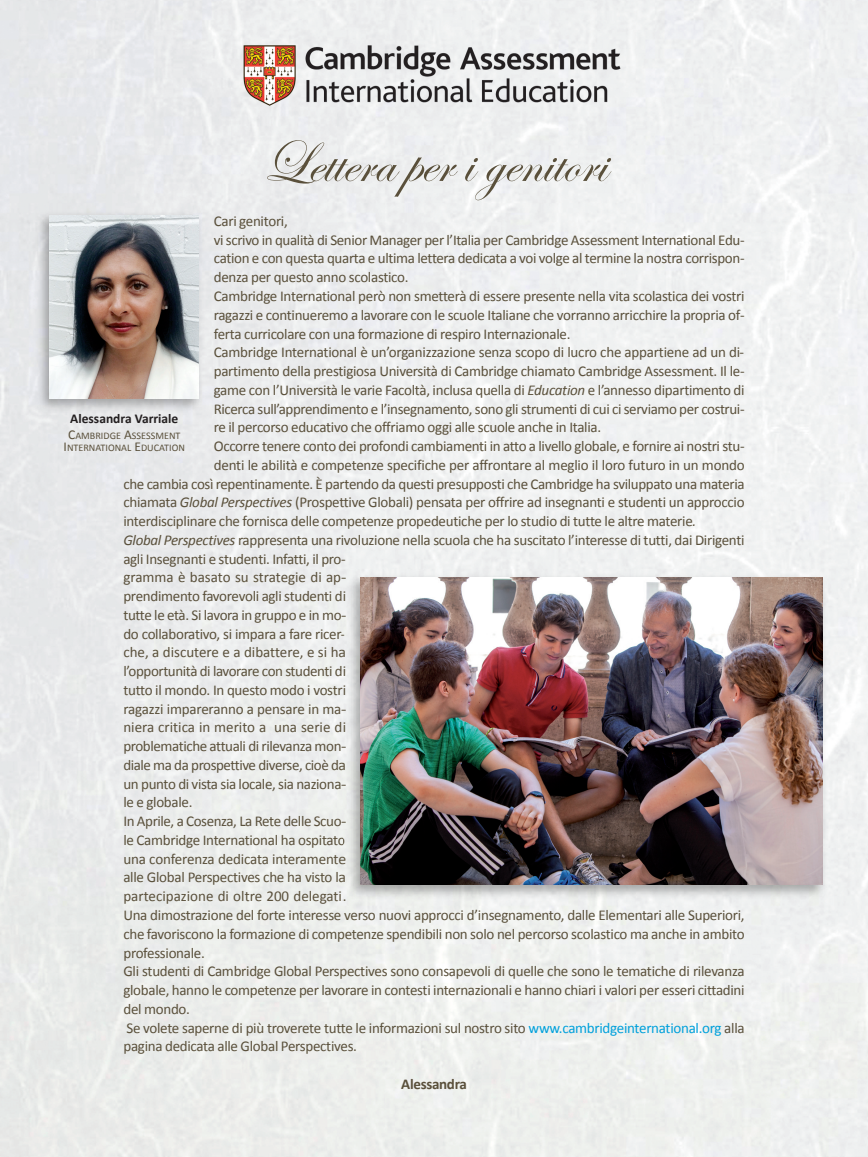
<style>
.page{position:relative;width:868px;height:1157px;background:#fff}
.page>*{position:absolute;margin:0;border:0;box-sizing:border-box;transform-origin:0 0}
.t1{font:60px "Edwardian Script ITC";color:#5a503b}
.t2{font:15px "Calibri";letter-spacing:-.02em;color:#5a503b}
.t3{font:15px "Calibri";color:#5a503b}
.t4{font:700 15px "Calibri";letter-spacing:-.02em;color:#5a503b}
.t5{font:700 13.5px "Calibri";color:#231f20}
.t6{font:10.2px/12px "Calibri";color:#5a503b;text-align:center}
.s1{font-style:italic}
.s2{color:#00a0db}
.s3{font-size:13.5px}
</style>
<div class="page">
<img style="left:0;top:0;width:867px;height:1157px">
<img style="left:33px;top:207px;width:173px;height:208px">
<img style="left:50px;top:215px;width:149px;height:183px">
<img style="left:343px;top:570px;width:487px;height:331px">
<img style="left:361px;top:578px;width:461px;height:306px">
<h1 class="t1" style="left:262px;top:130px;width:345px">Lettera per i genitori</h1>
<p class="t2" style="left:214px;top:212px;width:75px">Cari genitori,</p>
<p class="t2" style="left:214px;top:230px;width:532px">vi scrivo in qualità di senior manager per l’italia per Cambridge assessment international edu-</p>
<p class="t2" style="left:214px;top:249px;width:532px">cation e con questa quarta e ultima lettera dedicata a voi volge al termine la nostra corrispon-</p>
<p class="t2" style="left:214px;top:268px;width:196px">denza per questo anno scolastico.</p>
<p class="t2" style="left:214px;top:287px;width:532px">Cambridge international però non smetterà di essere presente nella vita scolastica dei vostri</p>
<p class="t2" style="left:214px;top:305px;width:532px">ragazzi e continueremo a lavorare con le scuole italiane che vorranno arricchire la propria of-</p>
<p class="t2" style="left:214px;top:324px;width:358px">ferta curricolare con una formazione di respiro internazionale.</p>
<p class="t2" style="left:214px;top:343px;width:531px">Cambridge international è un’organizzazione senza scopo di lucro che appartiene ad un di-</p>
<p class="t2" style="left:214px;top:362px;width:532px">partimento della prestigiosa università di Cambridge chiamato Cambridge assessment. il le-</p>
<p class="t2" style="left:214px;top:380px;width:532px">game con l’università le varie Facoltà, inclusa quella di <span class="s1">Education</span> e l’annesso dipartimento di</p>
<p class="t2" style="left:214px;top:399px;width:532px">ricerca sull’apprendimento e l’insegnamento, sono gli strumenti di cui ci serviamo per costrui-</p>
<p class="t2" style="left:214px;top:418px;width:389px">re il percorso educativo che offriamo oggi alle scuole anche in italia.</p>
<p class="t2" style="left:214px;top:437px;width:532px">occorre tenere conto dei profondi cambiamenti in atto a livello globale, e fornire ai nostri stu-</p>
<p class="t2" style="left:214px;top:455px;width:532px">denti le abilità e competenze specifiche per affrontare al meglio il loro futuro in un mondo</p>
<p class="t2" style="left:123px;top:474px;width:622px">che cambia così repentinamente. È partendo da questi presupposti che Cambridge ha sviluppato una materia</p>
<p class="t2" style="left:123px;top:493px;width:622px">chiamata <span class="s1">Global Perspectives</span> (Prospettive globali) pensata per offrire ad insegnanti e studenti un approccio</p>
<p class="t2" style="left:123px;top:512px;width:574px">interdisciplinare che fornisca delle competenze propedeutiche per lo studio di tutte le altre materie<span class="s1">.</span></p>
<p class="t2" style="left:123px;top:530px;width:622px"><span class="s1">Global Perspectives</span> rappresenta una rivoluzione nella scuola che ha suscitato l’interesse di tutti, dai dirigenti</p>
<p class="t2" style="left:123px;top:549px;width:224px">agli insegnanti e studenti. infatti, il pro-</p>
<p class="t2" style="left:123px;top:568px;width:224px">gramma è basato su strategie di ap-</p>
<p class="t2" style="left:123px;top:587px;width:224px">prendimento favorevoli agli studenti di</p>
<p class="t2" style="left:123px;top:605px;width:224px">tutte le età. si lavora in gruppo e in mo-</p>
<p class="t2" style="left:123px;top:624px;width:223px">do collaborativo, si impara a fare ricer-</p>
<p class="t3" style="left:123px;top:643px;width:224px">che, a discutere e a dibattere, e si ha</p>
<p class="t2" style="left:123px;top:662px;width:224px">l’opportunità di lavorare con studenti di</p>
<p class="t2" style="left:123px;top:680px;width:224px">tutto il mondo. in questo modo i vostri</p>
<p class="t2" style="left:123px;top:699px;width:224px">ragazzi impareranno a pensare in ma-</p>
<p class="t2" style="left:123px;top:718px;width:224px">niera critica in merito a una serie di</p>
<p class="t2" style="left:123px;top:737px;width:224px">problematiche attuali di rilevanza mon-</p>
<p class="t2" style="left:123px;top:755px;width:224px">diale ma da prospettive diverse, cioè da</p>
<p class="t2" style="left:123px;top:774px;width:224px">un punto di vista sia locale, sia naziona-</p>
<p class="t2" style="left:123px;top:793px;width:71px">le e globale.</p>
<p class="t2" style="left:123px;top:812px;width:224px">in aprile, a Cosenza, la rete delle scuo-</p>
<p class="t2" style="left:123px;top:830px;width:224px">le Cambridge international ha ospitato</p>
<p class="t2" style="left:123px;top:849px;width:224px">una conferenza dedicata interamente</p>
<p class="t2" style="left:123px;top:868px;width:224px">alle global Perspectives che ha visto la</p>
<p class="t3" style="left:123px;top:887px;width:224px">partecipazione di oltre 200 delegati.</p>
<p class="t2" style="left:123px;top:905px;width:622px">una dimostrazione del forte interesse verso nuovi approcci d’insegnamento, dalle elementari alle superiori,</p>
<p class="t2" style="left:123px;top:924px;width:622px">che favoriscono la formazione di competenze spendibili non solo nel percorso scolastico ma anche in ambito</p>
<p class="t2" style="left:123px;top:943px;width:83px">professionale.</p>
<p class="t2" style="left:123px;top:962px;width:622px">gli studenti di Cambridge global Perspectives sono consapevoli di quelle che sono le tematiche di rilevanza</p>
<p class="t2" style="left:123px;top:980px;width:622px">globale, hanno le competenze per lavorare in contesti internazionali e hanno chiari i valori per esseri cittadini</p>
<p class="t2" style="left:123px;top:999px;width:68px">del mondo.</p>
<p class="t2" style="left:126px;top:1018px;width:619px">se volete saperne di più troverete tutte le informazioni sul nostro sito <span class="s2">www.cambridgeinternational.org</span> alla</p>
<p class="t2" style="left:123px;top:1037px;width:235px">pagina dedicata alle global Perspectives.</p>
<p class="t4" style="left:401px;top:1074px;width:67px">Alessandra</p>
<p class="t5" style="left:70px;top:409px;width:110px">Alessandra Varriale</p>
<p class="t6" style="left:64px;top:429px;width:123px"><span class="s3">C</span>ambridge <span class="s3">a</span>ssessment <span class="s3">i</span>nternational <span class="s3">e</span>duCation</p>
</div>
